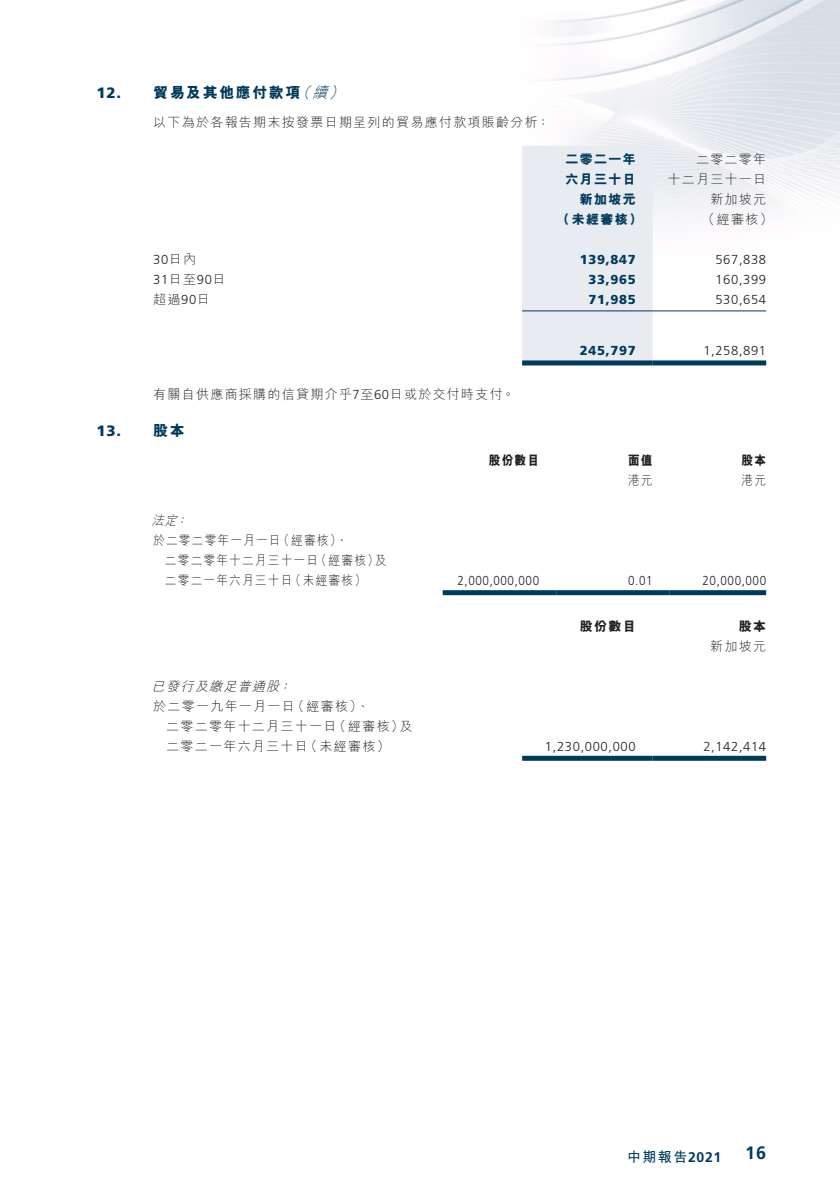
<style>
.page{position:relative;width:840px;height:1191px;background:#fff}
.page>*{position:absolute;margin:0;border:0;box-sizing:border-box;transform-origin:0 0}
.t1{font:700 18px "Frutiger LT Std";color:#003a5d}
.t2{font:800 15px "M Hei HK";letter-spacing:.1em;color:#003a5d}
.t3{font:900 15px "Frutiger LT Std";color:#003a5d}
.t4{font:italic 300 15px "M Hei HK";color:#003a5d}
.t5{font:700 14px "M Hei HK";color:#003a5d}
.t6{font:300 13px/20px "M Hei HK";letter-spacing:.1em;color:#231f20;text-align:right}
.t7{font:300 13px "Frutiger LT Std";letter-spacing:.05em;color:#231f20}
.t8{font:300 13px "M Hei HK";letter-spacing:.1em;color:#231f20;scale:.9 1}
.t9{font:300 13px "Frutiger LT Std";letter-spacing:.05em;color:#231f20;scale:.9 1}
.t10{font:900 13px "Frutiger LT Std";letter-spacing:.05em;color:#003a5d}
.t11{font:800 13px/20px "M Hei HK";letter-spacing:.1em;color:#003a5d}
.t12{font:italic 300 13px "M Hei HK";color:#231f20}
.t13{font:800 13px "M Hei HK";letter-spacing:.1em;color:#231f20;scale:.9 1}
.t14{font:800 13px "M Hei HK";letter-spacing:.1em;color:#231f20}
.t15{font:italic 300 13px "M Hei HK";color:#231f20;scale:.9 1}
.s1{font-family:"M Hei HK"}
.s2{font-family:"Frutiger LT Std"}
</style>
<div class="page">
<img style="left:442px;top:0;width:397px;height:761px">
<div style="left:522px;top:146px;width:130px;height:214px;background:#e8ebef"></div>
<hr style="left:522px;top:310px;width:130px;height:1px;background:#003a5d">
<hr style="left:652px;top:310px;width:113px;height:1px;background:#003a5d">
<div style="left:522px;top:360px;width:130px;height:5px;background:#003a5d"></div>
<div style="left:652px;top:360px;width:113px;height:5px;background:#003a5d"></div>
<div style="left:442px;top:590px;width:114px;height:5px;background:#003a5d"></div>
<div style="left:556px;top:590px;width:113px;height:5px;background:#003a5d"></div>
<div style="left:669px;top:590px;width:96px;height:5px;background:#003a5d"></div>
<div style="left:522px;top:756px;width:130px;height:5px;background:#003a5d"></div>
<div style="left:652px;top:756px;width:113px;height:5px;background:#003a5d"></div>
<p class="t3" style="left:96px;top:84px;width:26px">12.</p>
<p class="t3" style="left:96px;top:422px;width:26px">13.</p>
<p class="t4" style="left:295px;top:85px;width:38px">（續</p>
<p class="t4" style="left:329px;top:85px;width:20px">(</p>
<p class="t2" style="left:153px;top:85px;width:149px">貿易及其他應付款項</p>
<p class="t6" style="left:153px;top:112px;width:398px">以下為於各報告期末按發票日期呈列的貿易應付款項賬齡分析：</p>
<p class="t7" style="left:153px;top:252px;width:44px">30<span class="s1">日內</span></p>
<p class="t7" style="left:153px;top:272px;width:74px">31<span class="s1">日至</span>90<span class="s1">日</span></p>
<p class="t6" style="left:153px;top:289px;width:58px">超過<span class="s2">90</span>日</p>
<p class="t6" style="left:153px;top:384px;width:363px">有關自供應商採購的信貸期介乎<span class="s2">7</span>至<span class="s2">60</span>日或於交付時支付。</p>
<p class="t2" style="left:153px;top:423px;width:33px">股本</p>
<p class="t15" style="left:152px;top:513px;width:33px">法定</p>
<p class="t15" style="left:175px;top:513px;width:18px">：</p>
<p class="t8" style="left:277px;top:533px;width:79px">（經審核 、(</p>
<p class="t8" style="left:153px;top:533px;width:143px">於二零二零年一月一日</p>
<p class="t8" style="left:315px;top:553px;width:81px">（經審核 及）</p>
<p class="t8" style="left:165px;top:553px;width:172px">二零二零年十二月三十一日</p>
<p class="t8" style="left:289px;top:573px;width:87px">（未經審核(</p>
<p class="t8" style="left:165px;top:573px;width:143px">二零二一年六月三十日</p>
<p class="t12" style="left:152px;top:679px;width:132px">已發行及繳足普通股</p>
<p class="t12" style="left:278px;top:679px;width:18px">：</p>
<p class="t6" style="left:291px;top:695px;width:79px">（經審核 、(</p>
<p class="t6" style="left:153px;top:695px;width:143px">於二零一九年一月一日</p>
<p class="t6" style="left:333px;top:715px;width:72px">（經審核）</p>
<p class="t6" style="left:166px;top:715px;width:172px">二零二零年十二月三十一日</p>
<p class="t6" style="left:399px;top:715px;width:14px">及</p>
<p class="t13" style="left:488px;top:453px;width:57px">股份數目</p>
<p class="t9" style="left:457px;top:573px;width:92px">2,000,000,000</p>
<p class="t11" style="left:565px;top:149px;width:72px">二零二一年六月三十日</p>
<p class="t6" style="left:667px;top:149px;width:100px">二零二零年<br>十二月三十一日新加坡元</p>
<p class="t11" style="left:579px;top:189px;width:57px">新加坡元</p>
<p class="t11" style="left:556px;top:209px;width:87px">（未經審核）</p>
<p class="t6" style="left:701px;top:209px;width:72px">（經審核(</p>
<p class="t10" style="left:579px;top:252px;width:57px">139,847</p>
<p class="t7" style="left:715px;top:252px;width:52px">567,838</p>
<p class="t10" style="left:588px;top:272px;width:49px">33,965</p>
<p class="t7" style="left:715px;top:272px;width:52px">160,399</p>
<p class="t10" style="left:588px;top:292px;width:49px">71,985</p>
<p class="t7" style="left:715px;top:292px;width:52px">530,654</p>
<p class="t10" style="left:579px;top:343px;width:57px">245,797</p>
<p class="t7" style="left:703px;top:343px;width:64px">1,258,891</p>
<p class="t13" style="left:627px;top:453px;width:29px">面值</p>
<p class="t13" style="left:741px;top:453px;width:29px">股本</p>
<p class="t8" style="left:627px;top:473px;width:29px">港元</p>
<p class="t8" style="left:741px;top:473px;width:29px">港元</p>
<p class="t9" style="left:628px;top:573px;width:29px">0.01</p>
<p class="t9" style="left:702px;top:573px;width:72px">20,000,000</p>
<p class="t14" style="left:579px;top:619px;width:57px">股份數目</p>
<p class="t14" style="left:738px;top:619px;width:29px">股本</p>
<p class="t6" style="left:710px;top:635px;width:57px">新加坡元</p>
<p class="t6" style="left:304px;top:735px;width:87px">（未經審核(</p>
<p class="t6" style="left:166px;top:735px;width:143px">二零二一年六月三十日</p>
<p class="t7" style="left:544px;top:738px;width:92px">1,230,000,000</p>
<p class="t7" style="left:703px;top:738px;width:64px">2,142,414</p>
<p class="t5" style="left:626px;top:1147px;width:96px">中期報告<span class="s2">2021</span></p>
<h1 class="t1" style="left:744px;top:1142px;width:23px">16</h1>
</div>
